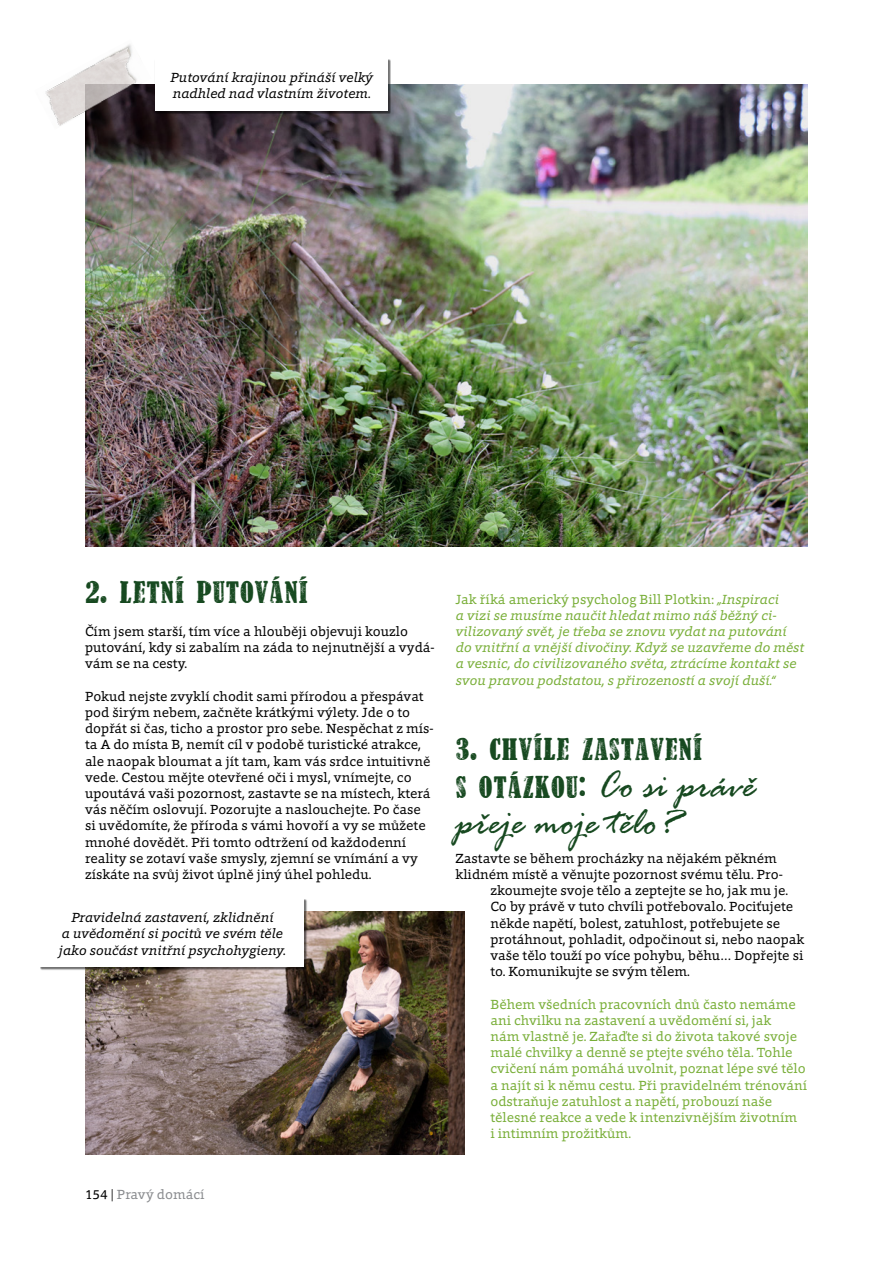
<style>
.page{position:relative;width:893px;height:1263px;background:#fff}
.page>*{position:absolute;margin:0;border:0;box-sizing:border-box;transform-origin:0 0}
.t1{font:italic 40.5px "Rage";color:#174920}
.t2{font:31.5px/37.8px "CZ Reprisestamp";color:#174920}
.t3{font:13.5px/16.2px "Foro";color:#000}
.t4{font:13.5px/16.2px "Foro";color:#78ae37}
.t5{font:italic 13.5px/16.2px "Foro";color:#78ae37}
.t6{font:italic 13.5px/16.2px "Foro";color:#000}
.t7{font:13.5px "Foro";color:#888a8d}
.s1{font-style:normal}
.s2{font-family:"Rage";font-style:italic;font-size:40.5px}
.s3{color:#000}
</style>
<div class="page">
<img style="left:85px;top:85px;width:723px;height:461px">
<img style="left:85px;top:911px;width:380px;height:243px">
<div style="left:155px;top:59px;width:236px;height:55px;background:#000;opacity:.55"></div>
<div style="left:155px;top:59px;width:233px;height:52px;background:#fff"></div>
<div style="left:40px;top:899px;width:267px;height:71px;background:#000;opacity:.55"></div>
<div style="left:40px;top:899px;width:264px;height:68px;background:#fff"></div>
<img style="left:45px;top:44px;width:106px;height:86px">
<p class="t6" style="left:170px;top:69px;width:204px">Putování krajinou přináší velký nadhled nad vlastním životem.</p>
<h2 class="t2" style="left:85px;top:572px;width:225px">2. LETNÍ PUTOVÁNÍ</h2>
<p class="t3" style="left:85px;top:623px;width:351px">Čím jsem starší, tím více a hlouběji objevuji kouzlo putování, kdy si zabalím na záda to nejnutnější a vydá&shy;vám se na cesty.</p>
<p class="t3" style="left:85px;top:688px;width:350px">Pokud nejste zvyklí chodit sami přírodou a přespávat pod širým nebem, začněte krátkými výlety. Jde o to dopřát si čas, ticho a prostor pro sebe. Nespěchat z mís&shy;ta A do místa B, nemít cíl v podobě turistické atrakce, ale naopak bloumat a jít tam, kam vás srdce intuitivně vede. Cestou mějte otevřené oči i mysl, vnímejte, co upoutává vaši pozornost, zastavte se na místech, která vás něčím oslovují. Pozorujte a naslouchejte. Po čase si uvědomíte, že příroda s vámi hovoří a vy se můžete mnohé dovědět. Při tomto odtržení od každodenní reality se zotaví vaše smysly, zjemní se vnímání a vy získáte na svůj život úplně jiný úhel pohledu.</p>
<p class="t6" style="left:59px;top:909px;width:229px;text-align:center">Pravidelná zastavení, zklidnění<br>a uvědomění si pocitů ve svém těle jako součást vnitřní psychohygieny.</p>
<p class="t5" style="left:455px;top:590px;width:350px"><span class="s1">Jak říká americký psycholog Bill Plotkin:</span> „Inspiraci<br>a vizi se musíme naučit hledat mimo náš běžný ci&shy;vilizovaný svět, je třeba se znovu vydat na putování do vnitřní a vnější divočiny. Když se uzavřeme do měst a vesnic, do civilizovaného světa, ztrácíme kontakt se svou pravou podstatou, s přirozeností a svojí duší.“</p>
<h2 class="t2" style="left:455px;top:729px;width:301px">3. CHVÍLE ZASTAVENÍ<br>S OTÁZKOU: <span class="s2">Co si právě</span></h2>
<h1 class="t1" style="left:455px;top:800px;width:227px">přeje moje tělo?</h1>
<p class="t3" style="left:455px;top:850px;width:323px">Zastavte se během procházky na nějakém pěkném</p>
<p class="t3" style="left:455px;top:866px;width:329px">klidném místě a věnujte pozornost svému tělu. Pro-</p>
<p class="t3" style="left:490px;top:882px;width:299px">zkoumejte svoje tělo a zeptejte se ho, jak mu je.</p>
<p class="t3" style="left:490px;top:898px;width:304px">Co by právě v tuto chvíli potřebovalo. Pociťujete</p>
<p class="t3" style="left:490px;top:914px;width:291px">někde napětí, bolest, zatuhlost, potřebujete se</p>
<p class="t3" style="left:490px;top:931px;width:315px">protáhnout, pohladit, odpočinout si, nebo naopak</p>
<p class="t3" style="left:490px;top:947px;width:314px">vaše tělo touží po více pohybu, běhu… Dopřejte si</p>
<p class="t3" style="left:490px;top:963px;width:201px">to. Komunikujte se svým tělem.</p>
<p class="t4" style="left:490px;top:995px;width:318px">Během všedních pracovních dnů často nemáme ani chvilku na zastavení a uvědomění si, jak<br>nám vlastně je. Zařaďte si do života takové svoje malé chvilky a denně se ptejte svého těla. Tohle cvičení nám pomáhá uvolnit, poznat lépe své tělo a najít si k němu cestu. Při pravidelném trénování odstraňuje zatuhlost a napětí, probouzí naše tělesné reakce a vede k intenzivnějším životním<br>i intimním prožitkům.</p>
<p class="t7" style="left:85px;top:1185px;width:121px"><span class="s3">154 |</span> Pravý domácí</p>
</div>
